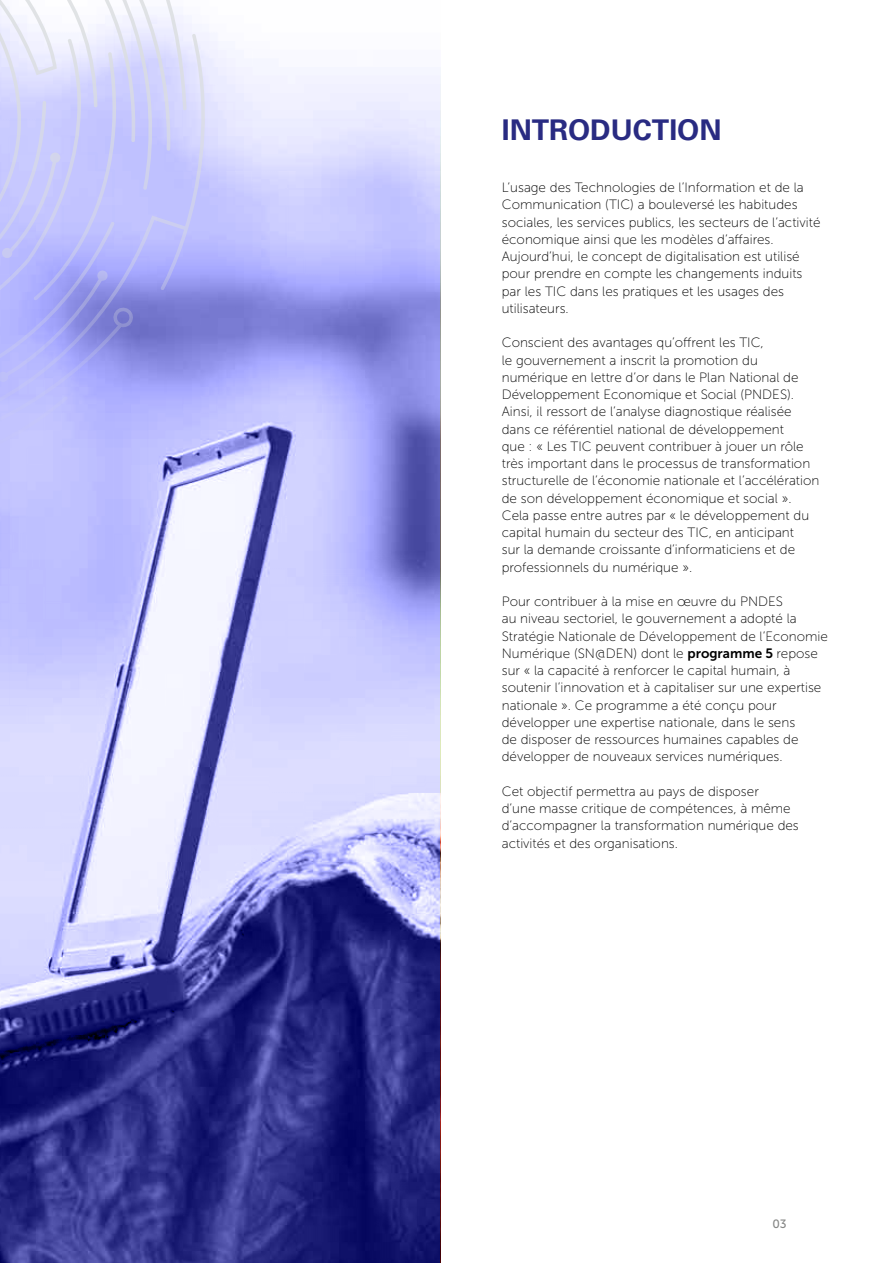
<style>
.page{position:relative;width:893px;height:1263px;background:#fff}
.page>*{position:absolute;margin:0;border:0;box-sizing:border-box;transform-origin:0 0}
.t1{font:700 28.5px "Univers LT Pro 65";color:#292b82}
.t2{font:13.5px/17.2px "Museo Sans 100";color:#000}
.t3{font:12px "Museo Sans 500";color:#868786}
.s1{font-family:"Museo Sans 700"}
</style>
<div class="page">
<svg style="left:0;top:32px;width:440px;height:1231px;background:#9193d0"></svg>
<svg style="left:0;top:0;width:205px;height:475px;background:#bebff8"></svg>
<h1 class="t1" style="left:502px;top:113px;width:221px">INTRODUCTION</h1>
<p class="t2" style="left:502px;top:179px;width:320px">L’usage des Technologies de l’Information et de la Communication (TIC) a bouleversé les habitudes sociales, les services publics, les secteurs de l’activité économique ainsi que les modèles d’affaires.<br>Aujourd’hui, le concept de digitalisation est utilisé pour prendre en compte les changements induits par les TIC dans les pratiques et les usages des utilisateurs.</p>
<p class="t2" style="left:502px;top:334px;width:319px">Conscient des avantages qu’offrent les TIC,<br>le gouvernement a inscrit la promotion du numérique en lettre d’or dans le Plan National de Développement Economique et Social (PNDES).<br>Ainsi, il ressort de l’analyse diagnostique réalisée dans ce référentiel national de développement<br>que : « Les TIC peuvent contribuer à jouer un rôle très important dans le processus de transformation structurelle de l’économie nationale et l’accélération de son développement économique et social ».<br>Cela passe entre autres par « le développement du capital humain du secteur des TIC, en anticipant<br>sur la demande croissante d’informaticiens et de professionnels du numérique ».</p>
<p class="t2" style="left:502px;top:593px;width:328px">Pour contribuer à la mise en œuvre du PNDES<br>au niveau sectoriel, le gouvernement a adopté la Stratégie Nationale de Développement de l’Economie Numérique (SN@DEN) dont le <span class="s1">programme 5</span> repose sur « la capacité à renforcer le capital humain, à soutenir l’innovation et à capitaliser sur une expertise nationale ». Ce programme a été conçu pour développer une expertise nationale, dans le sens<br>de disposer de ressources humaines capables de développer de nouveaux services numériques.</p>
<p class="t2" style="left:502px;top:783px;width:299px">Cet objectif permettra au pays de disposer<br>d’une masse critique de compétences, à même d’accompagner la transformation numérique des activités et des organisations.</p>
<p class="t3" style="left:772px;top:1217px;width:16px">03</p>
</div>
